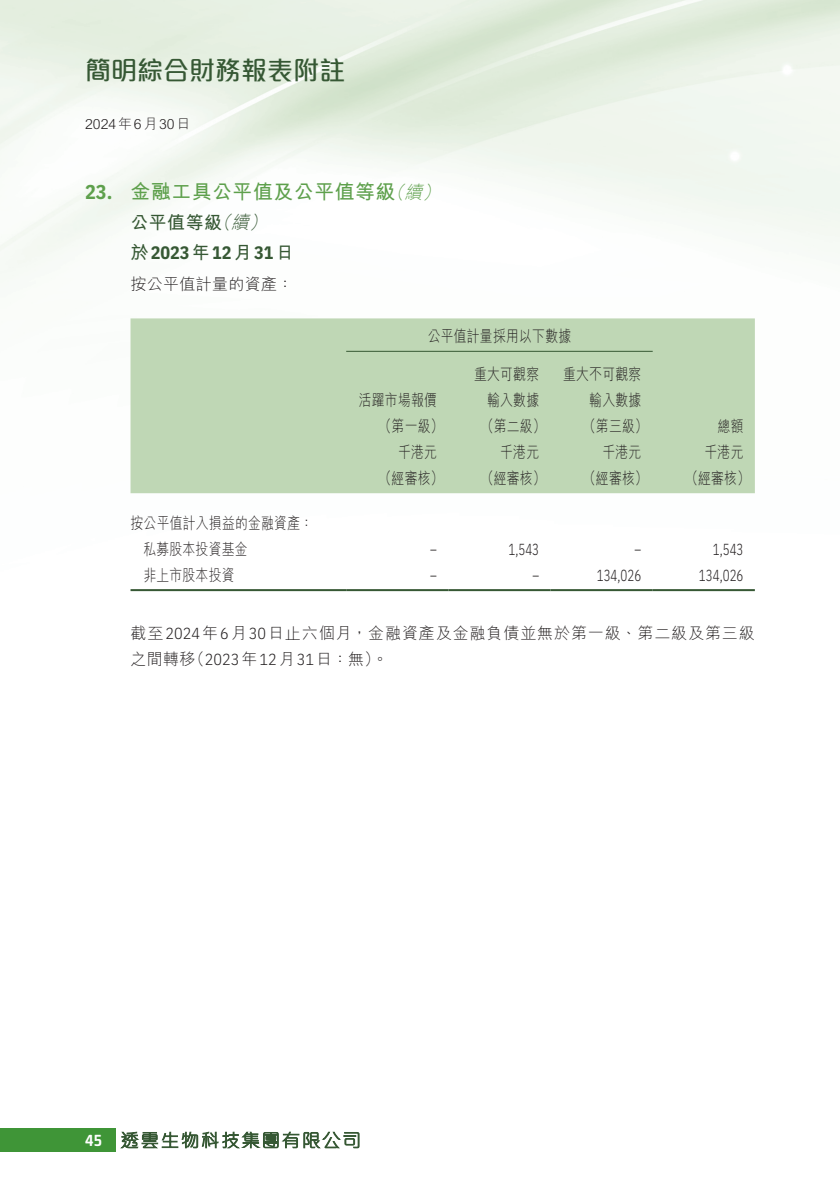
<style>
.page{position:relative;width:840px;height:1191px;background:#fff}
.page>*{position:absolute;margin:0;border:0;box-sizing:border-box;transform-origin:0 0}
.t1{font:500 26px "M Elle HK";color:#365834}
._01_H1{font:700 20px "M Hei HK";letter-spacing:.02em;color:#5ea04c}
._01_H1-2{font:700 condensed 20px "IBM Plex Sans";color:#5ea04c}
._02_H2{font:700 condensed 18px "IBM Plex Sans";color:#365834}
._02_H2-2{font:700 18px "M Hei HK";letter-spacing:.02em;color:#365834}
._01_H1-3{font:italic 300 18px "M Hei HK";color:#5ea04c}
._02_H2-3{font:italic 300 18px "M Hei HK";color:#365834}
.t2{font:700 18px "Neuron";color:#fff}
._50_Table_txt{font:300 16px "M Hei HK";letter-spacing:.02em;color:#231f20;scale:.8 1}
._00_txt{font:300 16px/26px "M Hei HK";letter-spacing:.055em;color:#231f20}
._50_Table_txt-2{font:300 condensed 16px "IBM Plex Sans";color:#231f20;scale:.8 1}
._00_txt-2{font:300 16px "M Hei HK";letter-spacing:.02em;color:#231f20}
.t3{font:300 14px "M Hei HK";letter-spacing:.125em;color:#231f20}
.s1{font-family:"M Hei HK";font-stretch:normal}
.s2{font-family:"IBM Plex Sans";font-stretch:condensed}
</style>
<div class="page">
<img style="left:0;top:0;width:839px;height:1149px">
<div style="left:0;top:1128px;width:116px;height:24px;background:#3f9537"></div>
<svg style="left:121px;top:1131px;width:238px;height:17px"></svg>
<div style="left:130px;top:318px;width:624px;height:175px;background:#bfd7b5"></div>
<hr style="left:346px;top:351px;width:306px;height:1px;background:#365834">
<hr style="left:130px;top:589px;width:216px;height:2px;background:#365834">
<hr style="left:346px;top:589px;width:102px;height:2px;background:#365834">
<hr style="left:448px;top:589px;width:102px;height:2px;background:#365834">
<hr style="left:550px;top:589px;width:102px;height:2px;background:#365834">
<hr style="left:652px;top:589px;width:102px;height:2px;background:#365834">
<h1 class="t1" style="left:85px;top:57px;width:261px">簡明綜合財務報表附註</h1>
<p class="t3" style="left:85px;top:117px;width:107px">2024年6月30日</p>
<p class="_01_H1-2" style="left:85px;top:176px;width:29px">23.</p>
<p class="_01_H1" style="left:130px;top:177px;width:266px">金融工具公平值及公平值等級</p>
<p class="_01_H1-3" style="left:404px;top:183px;width:23px">續</p>
<p class="_01_H1-3" style="left:386px;top:183px;width:23px">（</p>
<p class="_01_H1-3" style="left:422px;top:183px;width:23px">(</p>
<p class="_02_H2-3" style="left:231px;top:213px;width:23px">續</p>
<p class="_02_H2-3" style="left:213px;top:213px;width:23px">（</p>
<p class="_02_H2-3" style="left:249px;top:213px;width:23px">(</p>
<p class="_02_H2-2" style="left:130px;top:209px;width:93px">公平值等級</p>
<p class="_02_H2" style="left:130px;top:238px;width:165px"><span class="s1">於</span>2023<span class="s1">年</span>12<span class="s1">月</span>31<span class="s1">日</span></p>
<p class="_00_txt-2" style="left:130px;top:276px;width:164px">按公平值計量的資產：</p>
<p class="_50_Table_txt" style="left:130px;top:514px;width:229px">按公平值計入損益的金融資產：</p>
<p class="_50_Table_txt" style="left:143px;top:540px;width:132px">私募股本投資基金</p>
<p class="_50_Table_txt" style="left:143px;top:566px;width:115px">非上市股本投資</p>
<p class="_50_Table_txt" style="left:427px;top:328px;width:181px">公平值計量採用以下數據</p>
<p class="_50_Table_txt" style="left:358px;top:392px;width:99px">活躍市場報價</p>
<p class="_50_Table_txt" style="left:474px;top:366px;width:83px">重大可觀察</p>
<p class="_50_Table_txt" style="left:487px;top:392px;width:66px">輸入數據</p>
<p class="_50_Table_txt" style="left:563px;top:366px;width:99px">重大不可觀察</p>
<p class="_50_Table_txt" style="left:589px;top:392px;width:66px">輸入數據</p>
<p class="_50_Table_txt" style="left:378px;top:418px;width:82px">（第一級）</p>
<p class="_50_Table_txt" style="left:480px;top:418px;width:82px">（第二級）</p>
<p class="_50_Table_txt" style="left:582px;top:418px;width:82px">（第三級）</p>
<p class="_50_Table_txt" style="left:398px;top:444px;width:50px">千港元</p>
<p class="_50_Table_txt" style="left:500px;top:444px;width:50px">千港元</p>
<p class="_50_Table_txt" style="left:602px;top:444px;width:50px">千港元</p>
<p class="_50_Table_txt" style="left:378px;top:470px;width:82px">（經審核）</p>
<p class="_50_Table_txt" style="left:480px;top:470px;width:82px">（經審核）</p>
<p class="_50_Table_txt" style="left:582px;top:470px;width:82px">（經審核）</p>
<p class="_50_Table_txt-2" style="left:430px;top:537px;width:10px">–</p>
<p class="_50_Table_txt-2" style="left:508px;top:537px;width:40px">1,543</p>
<p class="_50_Table_txt-2" style="left:634px;top:537px;width:10px">–</p>
<p class="_50_Table_txt-2" style="left:430px;top:563px;width:10px">–</p>
<p class="_50_Table_txt-2" style="left:532px;top:563px;width:10px">–</p>
<p class="_50_Table_txt-2" style="left:596px;top:563px;width:57px">134,026</p>
<p class="_50_Table_txt" style="left:717px;top:418px;width:34px">總額</p>
<p class="_50_Table_txt" style="left:704px;top:444px;width:50px">千港元</p>
<p class="_50_Table_txt" style="left:685px;top:470px;width:82px">（經審核(</p>
<p class="_50_Table_txt-2" style="left:712px;top:537px;width:40px">1,543</p>
<p class="_50_Table_txt-2" style="left:698px;top:563px;width:57px">134,026</p>
<p class="_00_txt" style="left:189px;top:620px;width:567px;text-indent:-58px">截至<span class="s2">2024</span>年<span class="s2">6</span>月<span class="s2">30</span>日止六個月，金融資產及金融負債並無於第一級、第二級及第三級（<span class="s2">2023</span>年<span class="s2">12</span>月<span class="s2">31</span>日：無。(</p>
<p class="_00_txt" style="left:130px;top:646px;width:66px">之間轉移</p>
<p class="t2" style="left:85px;top:1129px;width:19px">45</p>
</div>
